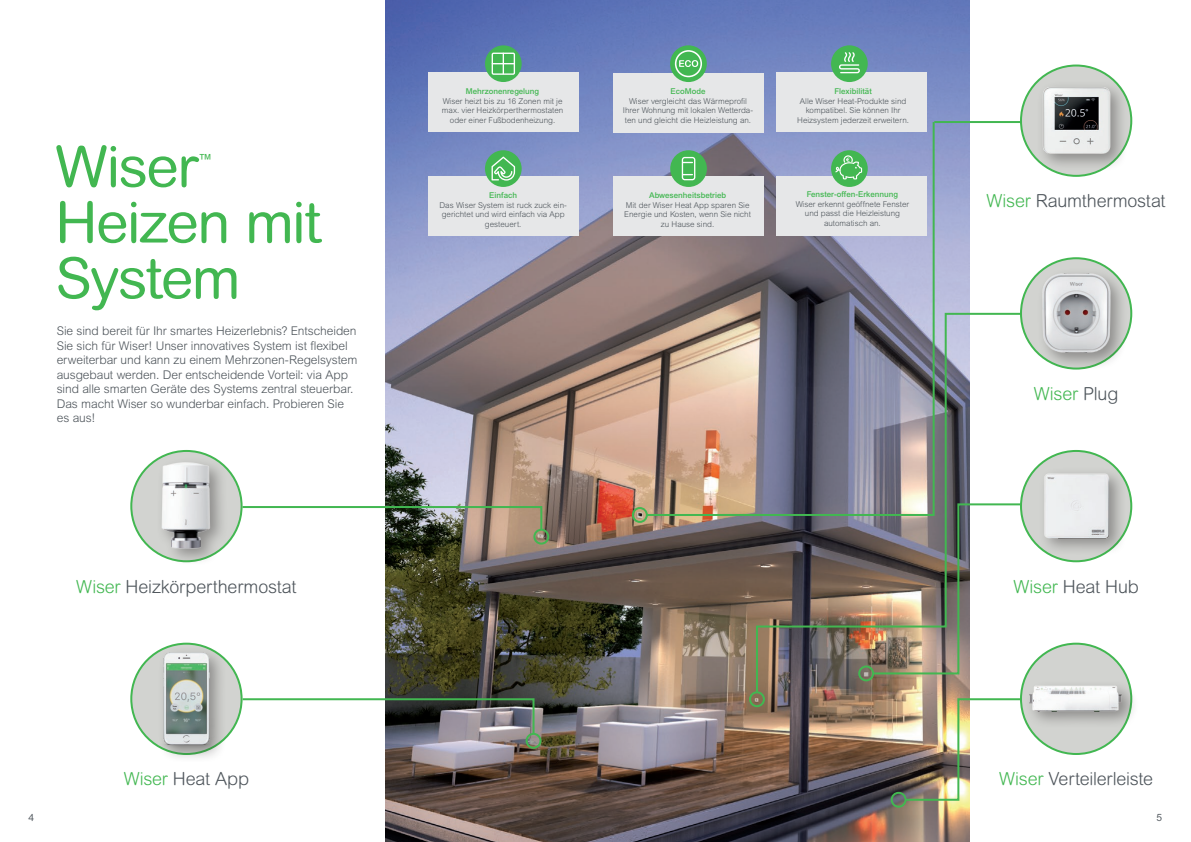
<style>
.page{position:relative;width:1191px;height:842px;background:#fff}
.page>*{position:absolute;margin:0;border:0;box-sizing:border-box;transform-origin:0 0}
.t1{font:57.2px/55.8px "Arial Rounded MT Std";letter-spacing:-.03em;color:#42b751}
.t2{font:300 18px "Arial Rounded MT Std";letter-spacing:-.01em;color:#4d545a}
.t3{font:300 18px "Arial Rounded MT Std";letter-spacing:-.015em;color:#42b751}
.t4{font:14px "Arial Rounded MT Std";color:#42b751}
.t5{font:300 12px/14.5px "Arial MT Std";letter-spacing:-.005em;color:#4d545a}
.t6{font:10px "Arial Rounded MT Std";color:#4d545a}
.t7{font:300 8px/9.6px "Arial MT Std";color:#4d545a;text-align:center}
.t8{font:500 8px "Arial MT Std";color:#42b751}
.s1{color:#42b751}
.s2{color:#4d545a}
</style>
<div class="page">
<img style="left:130px;top:0;width:1004px;height:842px">
<h1 class="t1" style="left:55px;top:138px;width:145px">Wiser</h1>
<h3 class="t4" style="left:198px;top:151px;width:16px">™</h3>
<h1 class="t1" style="left:55px;top:194px;width:268px">Heizen mit<br>System</h1>
<p class="t5" style="left:57px;top:324px;width:302px">Sie sind bereit für Ihr smartes Heizerlebnis? Entscheiden Sie sich für Wiser! Unser innovatives System ist flexibel erweiterbar und kann zu einem Mehrzonen-Regelsystem ausgebaut werden. Der entscheidende Vorteil: via App sind alle smarten Geräte des Systems zentral steuerbar.<br>Das macht Wiser so wunderbar einfach. Probieren Sie es aus!</p>
<h2 class="t2" style="left:76px;top:576px;width:222px"><span class="s1">Wiser</span> Heizkörperthermostat</h2>
<p class="t8" style="left:466px;top:86px;width:75px">Mehrzonenregelung</p>
<p class="t7" style="left:442px;top:96px;width:123px">Wiser heizt bis zu 16 Zonen mit je max. vier Heizkörperthermostaten oder einer Fußbodenheizung.</p>
<p class="t8" style="left:489px;top:191px;width:29px">Einfach</p>
<p class="t7" style="left:439px;top:200px;width:129px">Das Wiser System ist ruck zuck ein&shy;gerichtet und wird einfach via App gesteuert.</p>
<p class="t8" style="left:670px;top:86px;width:36px">EcoMode</p>
<p class="t7" style="left:623px;top:96px;width:132px">Wiser vergleicht das Wärmeprofil<br>Ihrer Wohnung mit lokalen Wetterda&shy;ten und gleicht die Heizleistung an.</p>
<p class="t8" style="left:649px;top:191px;width:78px">Abwesenheitsbetrieb</p>
<p class="t7" style="left:624px;top:200px;width:128px">Mit der Wiser Heat App sparen Sie<br>Energie und Kosten, wenn Sie nicht zu Hause sind.</p>
<p class="t8" style="left:834px;top:86px;width:39px">Flexibilität</p>
<p class="t7" style="left:797px;top:96px;width:113px">Alle Wiser Heat-Produkte sind kompatibel. Sie können Ihr<br>Heizsystem jederzeit erweitern.</p>
<p class="t8" style="left:806px;top:190px;width:93px">Fenster-offen-Erkennung</p>
<p class="t7" style="left:795px;top:199px;width:115px">Wiser erkennt geöffnete Fenster und passt die Heizleistung automatisch an.</p>
<h2 class="t2" style="left:986px;top:190px;width:181px"><span class="s1">Wiser</span> Raumthermostat</h2>
<h2 class="t3" style="left:1033px;top:383px;width:86px">Wiser <span class="s2">Plug</span></h2>
<h2 class="t2" style="left:1013px;top:576px;width:127px"><span class="s1">Wiser</span> Heat Hub</h2>
<h2 class="t2" style="left:124px;top:768px;width:127px"><span class="s1">Wiser</span> Heat App</h2>
<h2 class="t2" style="left:999px;top:768px;width:155px"><span class="s1">Wiser</span> Verteilerleiste</h2>
<p class="t6" style="left:28px;top:812px;width:7px">4</p>
<p class="t6" style="left:1156px;top:812px;width:7px">5</p>
</div>
